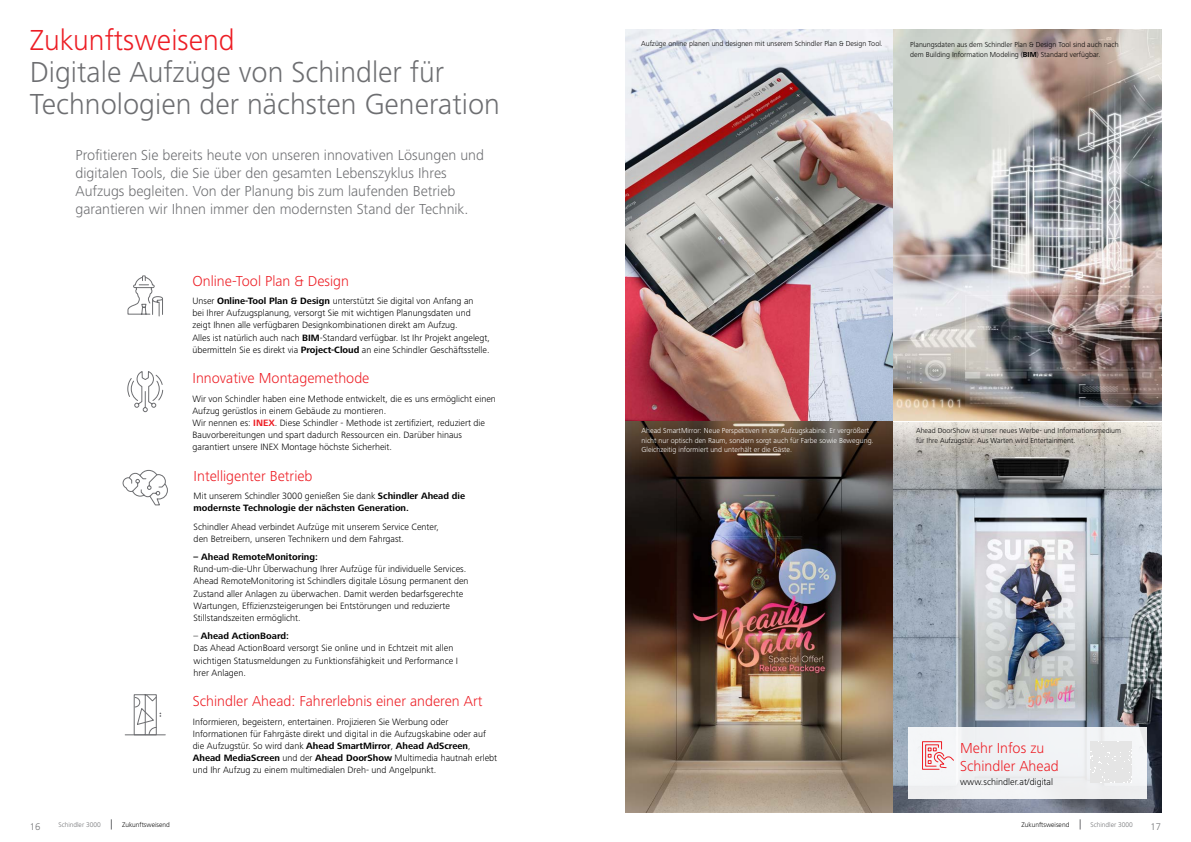
<style>
.page{position:relative;width:1191px;height:842px;background:#fff}
.page>*{position:absolute;margin:0;border:0;box-sizing:border-box;transform-origin:0 0}
.t1{font:300 30px/32px "Frutiger Next LT";color:#6d6e71}
.t2{font:300 30px "Frutiger Next LT";color:#ed1d24}
.t3{font:300 15px/18px "Frutiger Next LT";color:#6d6e71}
.t4{font:300 15px/18px "Frutiger Next LT";color:#ed1d24}
.t5{font:300 10px "Frutiger Next LT";color:#6d6e71}
.t6{font:300 9.5px/12.2px "Frutiger Next LT";color:#000}
.t7{font:700 9.5px/12.2px "Frutiger Next LT";color:#000}
.t8{font:300 7.5px/9.5px "Frutiger Next LT";color:#000}
.t9{font:300 7.5px/9.5px "Frutiger Next LT";color:#fff}
.t10{font:300 7px "Frutiger Next LT";color:#000}
.t11{font:300 7px "Frutiger Next LT";color:#6d6e71}
.s1{font-weight:700}
.s2{font-weight:700;color:#ed1d24}
.s3{font-weight:300}
</style>
<div class="page">
<img style="left:625px;top:422px;width:267px;height:390px">
<img style="left:894px;top:423px;width:267px;height:389px">
<img style="left:894px;top:30px;width:267px;height:390px">
<svg style="left:127px;top:275px;width:36px;height:42px"></svg>
<svg style="left:127px;top:371px;width:37px;height:42px"></svg>
<img style="left:625px;top:30px;width:267px;height:390px">
<svg style="left:122px;top:469px;width:46px;height:37px"></svg>
<hr style="left:125px;top:734px;width:40px;height:1px;background:#6d6e71">
<svg style="left:133px;top:694px;width:28px;height:42px"></svg>
<div style="left:908px;top:727px;width:238px;height:71px;background:linear-gradient(to right,#f3f5f7,#ecedee)"></div>
<svg style="left:921px;top:741px;width:33px;height:29px"></svg>
<p class="t2" style="left:30px;top:23px;width:206px">Zukunftsweisend</p>
<h1 class="t1" style="left:30px;top:56px;width:472px">Digitale Aufzüge von Schindler für<br>Technologien der nächsten Generation</h1>
<p class="t3" style="left:75px;top:146px;width:410px">Proftieren Sie bereits heute von unseren innovativen Lösungen und digitalen Tools, die Sie über den gesamten Lebenszyklus Ihres Aufzugs begleiten. Von der Planung bis zum laufenden Betrieb garantieren wir Ihnen immer den modernsten Stand der Technik.</p>
<p class="t4" style="left:192px;top:272px;width:158px">Online-Tool Plan &amp; Design</p>
<p class="t6" style="left:192px;top:295px;width:299px">Unser <span class="s1">Online-Tool Plan &amp; Design</span> unterstützt Sie digital von Anfang an<br>bei Ihrer Aufzugsplanung, versorgt Sie mit wichtigen Planungsdaten und zeigt Ihnen alle verfügbaren Designkombinationen direkt am Aufzug.<br>Alles ist natürlich auch nach <span class="s1">BIM</span>-Standard verfügbar. Ist Ihr Projekt angelegt, übermitteln Sie es direkt via <span class="s1">Project-Cloud</span> an eine Schindler Geschäftsstelle.</p>
<p class="t4" style="left:192px;top:369px;width:178px">Innovative Montagemethode</p>
<p class="t6" style="left:192px;top:392px;width:305px">Wir von Schindler haben eine Methode entwickelt, die es uns ermöglicht einen<br>Aufzug gerüstlos in einem Gebäude zu montieren.<br>Wir nennen es: <span class="s2">INEX</span>. Diese Schindler - Methode ist zertifziert, reduziert die</p>
<p class="t6" style="left:192px;top:429px;width:271px">Bauvorbereitungen und spart dadurch Ressourcen ein. Darüber hinaus</p>
<p class="t6" style="left:192px;top:441px;width:201px">garantiert unsere INEX Montage höchste Sicherheit.</p>
<h2 class="t4" style="left:194px;top:467px;width:120px">Intelligenter Betrieb</h2>
<p class="t7" style="left:194px;top:490px;width:273px"><span class="s3">Mit unserem Schindler 3000 genießen Sie dank</span> Schindler Ahead die modernste Technologie der nächsten Generation.</p>
<p class="t6" style="left:194px;top:520px;width:247px">Schindler Ahead verbindet Aufzüge mit unserem Service Center, den Betreibern, unseren Technikern und dem Fahrgast.</p>
<p class="t7" style="left:194px;top:551px;width:126px">– Ahead RemoteMonitoring:</p>
<p class="t6" style="left:194px;top:563px;width:276px">Rund-um-die-Uhr Überwachung Ihrer Aufzüge für individuelle Services.<br>Ahead RemoteMonitoring ist Schindlers digitale Lösung permanent den Zustand aller Anlagen zu überwachen. Damit werden bedarfsgerechte Wartungen, Effzienzsteigerungen bei Entstörungen und reduzierte Stillstandszeiten ermöglicht.</p>
<p class="t6" style="left:194px;top:630px;width:266px">– <span class="s1">Ahead ActionBoard:<br></span>Das Ahead ActionBoard versorgt Sie online und in Echtzeit mit allen wichtigen Statusmeldungen zu Funktionsfähigkeit und Performance I hrer Anlagen.</p>
<h2 class="t4" style="left:193px;top:692px;width:291px">Schindler Ahead: Fahrerlebnis einer anderen Art</h2>
<p class="t6" style="left:193px;top:715px;width:306px">Informieren, begeistern, entertainen. Projizieren Sie Werbung oder Informationen für Fahrgäste direkt und digital in die Aufzugskabine oder auf die Aufzugstür. So wird dank <span class="s1">Ahead SmartMirror</span>, <span class="s1">Ahead AdScreen</span>, <span class="s1">Ahead MediaScreen</span> und der <span class="s1">Ahead DoorShow</span> Multimedia hautnah erlebt und Ihr Aufzug zu einem multimedialen Dreh- und Angelpunkt.</p>
<p class="t8" style="left:641px;top:39px;width:243px">Aufzüge online planen und designen mit unserem Schindler Plan &amp; Design Tool.</p>
<p class="t8" style="left:910px;top:40px;width:210px">Planungsdaten aus dem Schindler Plan &amp; Design Tool sind auch nach dem Building Information Modeling (<span class="s1">BIM</span>) Standard verfügbar.</p>
<p class="t9" style="left:641px;top:426px;width:233px">Ahead SmartMirror: Neue Perspektiven in der Aufzugskabine. Er vergrößert nicht nur optisch den Raum, sondern sorgt auch für Farbe sowie Bewegung.<br>Gleichzeitig informiert und unterhält er die Gäste.</p>
<p class="t8" style="left:916px;top:426px;width:206px">Ahead DoorShow ist unser neues Werbe- und Informationsmedium</p>
<p class="t8" style="left:916px;top:435px;width:161px">für Ihre Aufzugstür: Aus Warten wird Entertainment.</p>
<p class="t4" style="left:960px;top:739px;width:100px">Mehr Infos zu<br>Schindler Ahead</p>
<p class="t6" style="left:960px;top:776px;width:94px">www.schindler.at/digital</p>
<p class="t11" style="left:58px;top:821px;width:44px">Schindler 3000</p>
<p class="t10" style="left:122px;top:821px;width:49px">Zukunftsweisend</p>
<p class="t10" style="left:1021px;top:821px;width:49px">Zukunftsweisend</p>
<p class="t11" style="left:1090px;top:821px;width:44px">Schindler 3000</p>
<p class="t5" style="left:30px;top:821px;width:12px">16</p>
<p class="t5" style="left:1150px;top:821px;width:12px">17</p>
</div>
